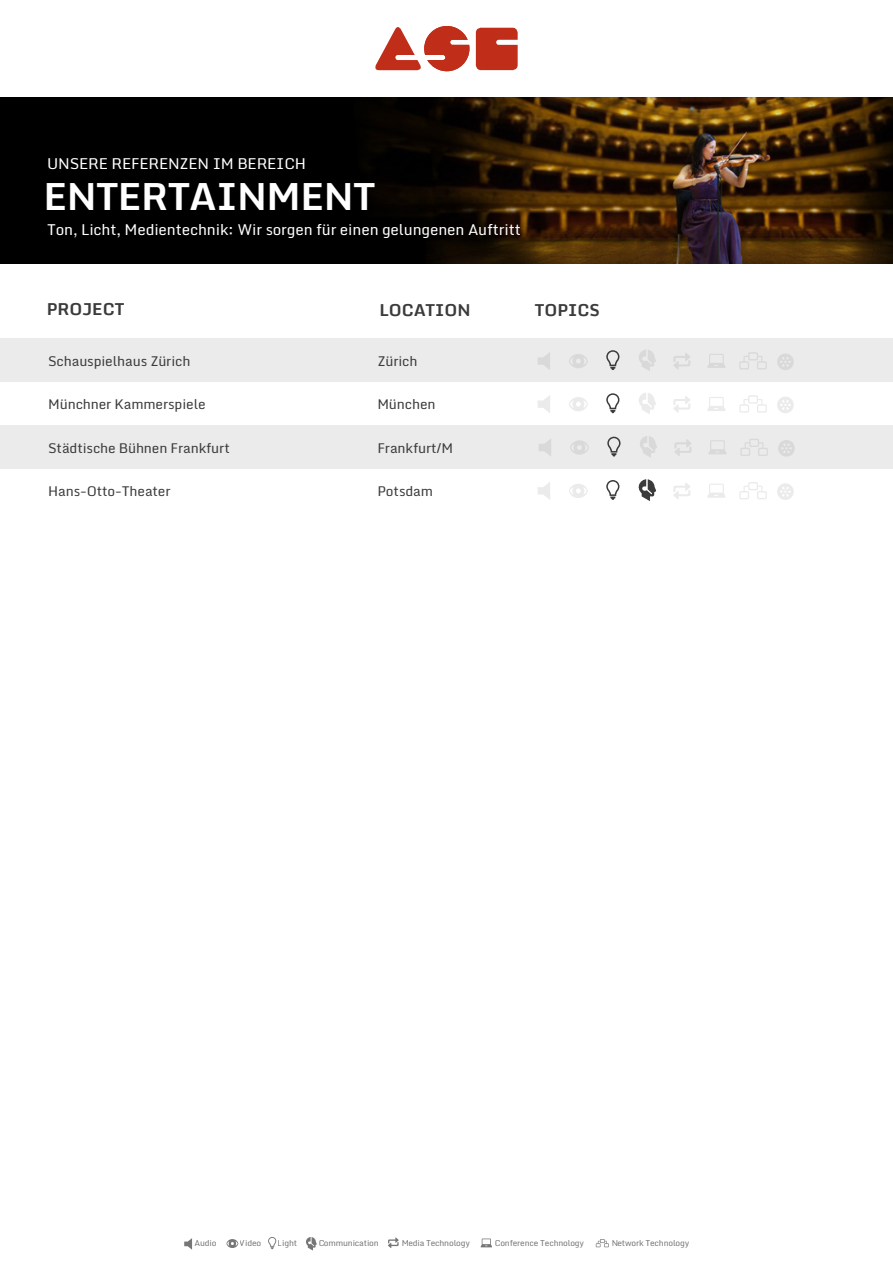
<style>
.page{position:relative;width:893px;height:1263px;background:#fff}
.page>*{position:absolute;margin:0;border:0;box-sizing:border-box;transform-origin:0 0}
.text{font:700 37.5px "Monda";letter-spacing:-.01em;color:#fff}
.headline{font:700 16.5px "Monda";color:#3b3b3a}
.text-2{font:15px "Monda";letter-spacing:-.01em;color:#fff}
.text-3{font:13.5px "Monda";letter-spacing:-.01em;color:#3b3b3a}
.t1{font:8.25px "Monda";letter-spacing:-.02em;color:#3b3b3a}
</style>
<div class="page">
<svg style="left:268px;top:1237px;width:8px;height:12px"></svg>
<svg style="left:184px;top:1238px;width:8px;height:12px"></svg>
<svg style="left:226px;top:1239px;width:12px;height:9px"></svg>
<svg style="left:388px;top:1237px;width:11px;height:11px"></svg>
<svg style="left:306px;top:1237px;width:11px;height:13px"></svg>
<svg style="left:481px;top:1238px;width:11px;height:9px"></svg>
<svg style="left:596px;top:1239px;width:13px;height:8px"></svg>
<img style="left:0;top:98px;width:893px;height:166px">
<div style="left:0;top:338px;width:893px;height:43px;background:#ebebec"></div>
<div style="left:0;top:425px;width:893px;height:43px;background:#ebebec"></div>
<svg style="left:476px;top:28px;width:42px;height:42px;background:#c43d2a"></svg>
<svg style="left:375px;top:26px;width:94px;height:45px"></svg>
<svg style="left:606px;top:350px;width:13px;height:20px"></svg>
<svg style="left:606px;top:393px;width:13px;height:20px"></svg>
<svg style="left:607px;top:437px;width:13px;height:20px"></svg>
<svg style="left:606px;top:480px;width:13px;height:20px"></svg>
<svg style="left:538px;top:352px;width:12px;height:18px"></svg>
<svg style="left:538px;top:395px;width:12px;height:18px"></svg>
<svg style="left:539px;top:439px;width:12px;height:17px"></svg>
<svg style="left:538px;top:482px;width:12px;height:18px"></svg>
<svg style="left:777px;top:354px;width:17px;height:16px"></svg>
<svg style="left:777px;top:397px;width:17px;height:16px"></svg>
<svg style="left:778px;top:440px;width:17px;height:17px"></svg>
<svg style="left:777px;top:483px;width:17px;height:17px"></svg>
<svg style="left:569px;top:354px;width:19px;height:14px"></svg>
<svg style="left:569px;top:397px;width:19px;height:14px"></svg>
<svg style="left:570px;top:440px;width:19px;height:15px"></svg>
<svg style="left:569px;top:484px;width:19px;height:14px"></svg>
<svg style="left:673px;top:353px;width:17px;height:16px"></svg>
<svg style="left:673px;top:396px;width:17px;height:16px"></svg>
<svg style="left:675px;top:439px;width:16px;height:17px"></svg>
<svg style="left:673px;top:483px;width:17px;height:16px"></svg>
<svg style="left:639px;top:350px;width:17px;height:21px"></svg>
<svg style="left:639px;top:393px;width:17px;height:21px"></svg>
<svg style="left:640px;top:436px;width:17px;height:21px"></svg>
<svg style="left:638px;top:479px;width:18px;height:22px"></svg>
<svg style="left:708px;top:354px;width:17px;height:14px"></svg>
<svg style="left:707px;top:397px;width:18px;height:14px"></svg>
<svg style="left:709px;top:440px;width:17px;height:14px"></svg>
<svg style="left:707px;top:484px;width:18px;height:14px"></svg>
<svg style="left:739px;top:352px;width:28px;height:17px"></svg>
<svg style="left:739px;top:395px;width:28px;height:18px"></svg>
<svg style="left:740px;top:439px;width:28px;height:17px"></svg>
<svg style="left:739px;top:482px;width:28px;height:17px"></svg>
<p class="text-2" style="left:47px;top:154px;width:260px">UNSERE REFERENZEN IM BEREICH</p>
<p class="text" style="left:44px;top:165px;width:333px">ENTERTAINMENT</p>
<p class="text-2" style="left:47px;top:220px;width:475px">Ton, Licht, Medientechnik: Wir sorgen für einen gelungenen Auftritt</p>
<p class="headline" style="left:47px;top:296px;width:79px">PROJECT</p>
<p class="headline" style="left:379px;top:296px;width:92px">LOCATION</p>
<p class="headline" style="left:535px;top:296px;width:66px">TOPICS</p>
<p class="text-3" style="left:48px;top:352px;width:144px">Schauspielhaus Zürich</p>
<p class="text-3" style="left:48px;top:395px;width:159px">Münchner Kammerspiele</p>
<p class="text-3" style="left:48px;top:439px;width:183px">Städtische Bühnen Frankfurt</p>
<p class="text-3" style="left:48px;top:482px;width:124px">Hans-Otto-Theater</p>
<p class="text-3" style="left:377px;top:352px;width:42px">Zürich</p>
<p class="text-3" style="left:377px;top:395px;width:60px">München</p>
<p class="text-3" style="left:377px;top:439px;width:77px">Frankfurt/M</p>
<p class="text-3" style="left:377px;top:482px;width:57px">Potsdam</p>
<p class="t1" style="left:194px;top:1238px;width:23px">Audio</p>
<p class="t1" style="left:240px;top:1238px;width:23px">Video</p>
<p class="t1" style="left:278px;top:1238px;width:21px">Light</p>
<p class="t1" style="left:318px;top:1238px;width:62px">Communication</p>
<p class="t1" style="left:401px;top:1238px;width:70px">Media Technology</p>
<p class="t1" style="left:495px;top:1238px;width:91px">Conference Technology</p>
<p class="t1" style="left:611px;top:1238px;width:80px">Network Technology</p>
</div>
